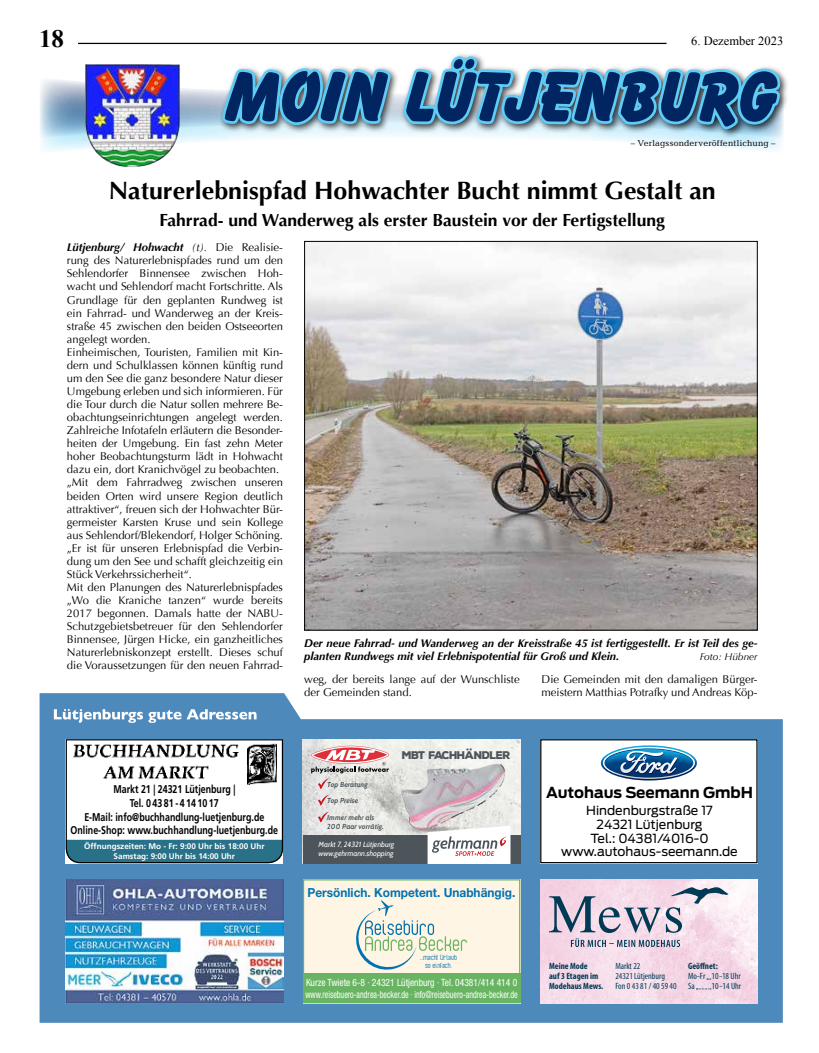
<style>
.page{position:relative;width:819px;height:1053px;background:#fff}
.page>*{position:absolute;margin:0;border:0;box-sizing:border-box;transform-origin:0 0}
.t1{font:75px "Balloon";color:#002561}
.t2{font:700 25px "Optima";color:#000}
.t3{font:700 25px "Times New Roman";color:#000}
.t4{font:700 17.5px "Optima";color:#000}
.t5{font:700 15px "Ford Antenna";color:#000}
.t6{font:12.5px/13.8px "Ford Antenna";color:#000;text-align:center}
.t7{font:700 12.5px "Helvetica Neue";color:#0072b2;scale:.95 1}
.t8{font:12.5px "Times New Roman";color:#000}
.t9{font:11.25px/13px "Optima";color:#000}
.t10{font:italic 700 11.25px/13px "Optima";color:#000}
.t11{font:700 11.25px/13.8px "Frutiger LT Std";color:#000;text-align:center;scale:.79 1}
.t12{font:900 10.75px "Nexa Rust Sans";letter-spacing:-.07em;color:#4d555b}
.t13{font:condensed 10px/12px "Helvetica Neue";color:#fff;scale:.95 1}
.t14{font:italic 10px "Optima";color:#000}
.t15{font:condensed 9.12px/9.9px "Myriad Pro";color:#003a54}
.t16{font:700 condensed 9.12px/9.9px "Myriad Pro";color:#003a54}
.t17{font:8.75px "Candida Std";letter-spacing:.015em;color:#000}
.t18{font:700 8.12px/9.8px "Frutiger LT Std";color:#fff;text-align:center}
.t19{font:italic 7.5px/8.5px "Cabin";color:#fff}
.t20{font:italic 700 7.12px/8.6px "Cabin";color:#4d555b}
.t21{font:6.25px/7.5px "Albertino";color:#0072b2;text-align:center}
.s1{font-weight:700;font-style:italic}
.s2{font-style:italic}
.s3{font-weight:700}
</style>
<div class="page">
<hr style="left:78px;top:43px;width:588px;height:1px;background:#000">
<svg style="left:40px;top:693px;width:742px;height:329px;fill:#4d8abb"></svg>
<svg style="left:54px;top:709px;width:202px;height:13px"></svg>
<svg style="left:66px;top:739px;width:217px;height:124px"></svg>
<img style="left:73px;top:743px;width:166px;height:37px">
<img style="left:247px;top:743px;width:29px;height:41px">
<img style="left:540px;top:879px;width:217px;height:124px">
<svg style="left:549px;top:886px;width:179px;height:46px;background:#c7bdcc"></svg>
<svg style="left:571px;top:938px;width:109px;height:8px"></svg>
<svg style="left:696px;top:988px;width:14px;height:1px"></svg>
<div style="left:540px;top:739px;width:217px;height:124px;background:#fff"></div>
<div style="left:540px;top:739px;width:217px;height:124px;border:1px solid #000"></div>
<img style="left:601px;top:745px;width:96px;height:35px">
<img style="left:603px;top:746px;width:92px;height:33px">
<img style="left:663px;top:757px;width:14px;height:16px">
<img style="left:620px;top:750px;width:43px;height:23px">
<img style="left:66px;top:879px;width:217px;height:124px">
<div style="left:303px;top:879px;width:217px;height:124px;background:#fff5e4"></div>
<div style="left:303px;top:879px;width:217px;height:124px;border:1px solid #69b462"></div>
<div style="left:303px;top:973px;width:217px;height:30px;background:#69b462"></div>
<svg style="left:356px;top:900px;width:111px;height:70px"></svg>
<img style="left:303px;top:739px;width:217px;height:95px">
<div style="left:303px;top:834px;width:217px;height:29px;background:#4d555b"></div>
<img style="left:351px;top:756px;width:159px;height:79px">
<svg style="left:318px;top:811px;width:10px;height:11px"></svg>
<svg style="left:311px;top:745px;width:78px;height:60px;background:#dac5c3"></svg>
<svg style="left:427px;top:825px;width:83px;height:38px"></svg>
<svg style="left:41px;top:139px;width:178px;height:12px"></svg>
<svg style="left:40px;top:79px;width:179px;height:60px;background:#b5cbdd"></svg>
<img style="left:85px;top:64px;width:95px;height:103px">
<div style="left:218px;top:52px;width:571px;height:86px;background:#000;opacity:.75"></div>
<svg style="left:219px;top:52px;width:174px;height:89px"></svg>
<svg style="left:399px;top:52px;width:385px;height:99px"></svg>
<img style="left:306px;top:243px;width:449px;height:385px">
<p class="t3" style="left:39px;top:21px;width:26px">18</p>
<p class="t8" style="left:691px;top:32px;width:93px">6. Dezember 2023</p>
<p class="t1" style="left:227px;top:55px;width:553px">MOIN LÜTJENBURG</p>
<p class="t17" style="left:630px;top:138px;width:146px">– Verlagssonderveröffentlichung –</p>
<p class="t2" style="left:109px;top:175px;width:608px">Naturerlebnispfad Hohwachter Bucht nimmt Gestalt an</p>
<p class="t4" style="left:160px;top:209px;width:507px">Fahrrad- und Wanderweg als erster Baustein vor der Fertigstellung</p>
<p class="t9" style="left:67px;top:241px;width:217px"><span class="s1">Lütjenburg/ Hohwacht</span> <span class="s2">(t).</span> Die Realisie&shy;rung des Naturerlebnispfades rund um den Sehlendorfer Binnensee zwischen Hoh&shy;wacht und Sehlendorf macht Fortschritte. Als Grundlage für den geplanten Rundweg ist ein Fahrrad- und Wanderweg an der Kreis&shy;straße 45 zwischen den beiden Ostseeorten angelegt worden.<br>Einheimischen, Touristen, Familien mit Kin&shy;dern und Schulklassen können künftig rund um den See die ganz besondere Natur dieser Umgebung erleben und sich informieren. Für die Tour durch die Natur sollen mehrere Be&shy;obachtungseinrichtungen angelegt werden.<br>Zahlreiche Infotafeln erläutern die Besonder&shy;heiten der Umgebung. Ein fast zehn Meter hoher Beobachtungsturm lädt in Hohwacht dazu ein, dort Kranichvögel zu beobachten. „Mit dem Fahrradweg zwischen unseren beiden Orten wird unsere Region deutlich attraktiver“, freuen sich der Hohwachter Bür&shy;germeister Karsten Kruse und sein Kollege aus Sehlendorf/Blekendorf, Holger Schöning. „Er ist für unseren Erlebnispfad die Verbin&shy;dung um den See und schafft gleichzeitig ein Stück Verkehrssicherheit“.<br>Mit den Planungen des Naturerlebnispfades „Wo die Kraniche tanzen“ wurde bereits 2017 begonnen. Damals hatte der NABU-Schutzgebietsbetreuer für den Sehlendorfer Binnensee, Jürgen Hicke, ein ganzheitliches Naturerlebniskonzept erstellt. Dieses schuf die Voraussetzungen für den neuen Fahrrad-</p>
<p class="t11" style="left:71px;top:782px;width:264px">Markt 21 | 24321 Lütjenburg |<br>Tel. 0 43 81 - 4 14 10 17<br>E-Mail: info@buchhandlung-luetjenburg.de Online-Shop: www.buchhandlung-luetjenburg.de</p>
<p class="t18" style="left:84px;top:841px;width:182px">Öffnungszeiten: Mo - Fr: 9:00 Uhr bis 18:00 Uhr<br>Samstag: 9:00 Uhr bis 14:00 Uhr</p>
<p class="t10" style="left:304px;top:636px;width:455px">Der neue Fahrrad- und Wanderweg an der Kreisstraße 45 ist fertiggestellt. Er ist Teil des ge&shy;planten Rundwegs mit viel Erlebnispotential für Groß und Klein.</p>
<p class="t14" style="left:699px;top:650px;width:59px">Foto: Hübner</p>
<p class="t9" style="left:304px;top:672px;width:217px">weg, der bereits lange auf der Wunschliste der Gemeinden stand.</p>
<p class="t9" style="left:541px;top:672px;width:217px">Die Gemeinden mit den damaligen Bürger&shy;meistern Matthias Potrafky und Andreas Köp-</p>
<p class="t20" style="left:327px;top:780px;width:42px">Top Beratung</p>
<p class="t20" style="left:327px;top:796px;width:32px">Top Preise</p>
<p class="t20" style="left:327px;top:813px;width:58px">Immer mehr als<br>200 Paar vorrätig.</p>
<p class="t12" style="left:402px;top:748px;width:110px">MBT FACHHÄNDLER</p>
<p class="t19" style="left:318px;top:840px;width:77px">Markt 7, 24321 Lütjenburg www.gehrmann.shopping</p>
<p class="t7" style="left:307px;top:884px;width:220px">Persönlich. Kompetent. Unabhängig.</p>
<p class="t5" style="left:546px;top:778px;width:208px">Autohaus Seemann GmbH</p>
<p class="t6" style="left:561px;top:802px;width:178px">Hindenburgstraße 17<br>24321 Lütjenburg<br>Tel.: 04381/4016-0 www.autohaus-seemann.de</p>
<p class="t21" style="left:420px;top:954px;width:39px">...macht Urlaub so einfach.</p>
<p class="t13" style="left:305px;top:976px;width:225px">Kurze Twiete 6-8 · 24321 Lütjenburg · Tel. 04381/414 414 0 www.reisebuero-andrea-becker.de · info@reisebuero-andrea-becker.de</p>
<p class="t16" style="left:549px;top:961px;width:56px">Meine Mode<br>auf 3 Etagen im<br>Modehaus Mews.</p>
<p class="t15" style="left:615px;top:961px;width:63px">Markt 22<br>24321 Lütjenburg<br>Fon 0 43 81 / 40 59 40</p>
<p class="t15" style="left:688px;top:961px;width:54px"><span class="s3">Geöffnet:<br></span>Mo–Fr 10 –18 Uhr<br>Sa</p>
<p class="t15" style="left:711px;top:981px;width:31px">10 –14 Uhr</p>
</div>
